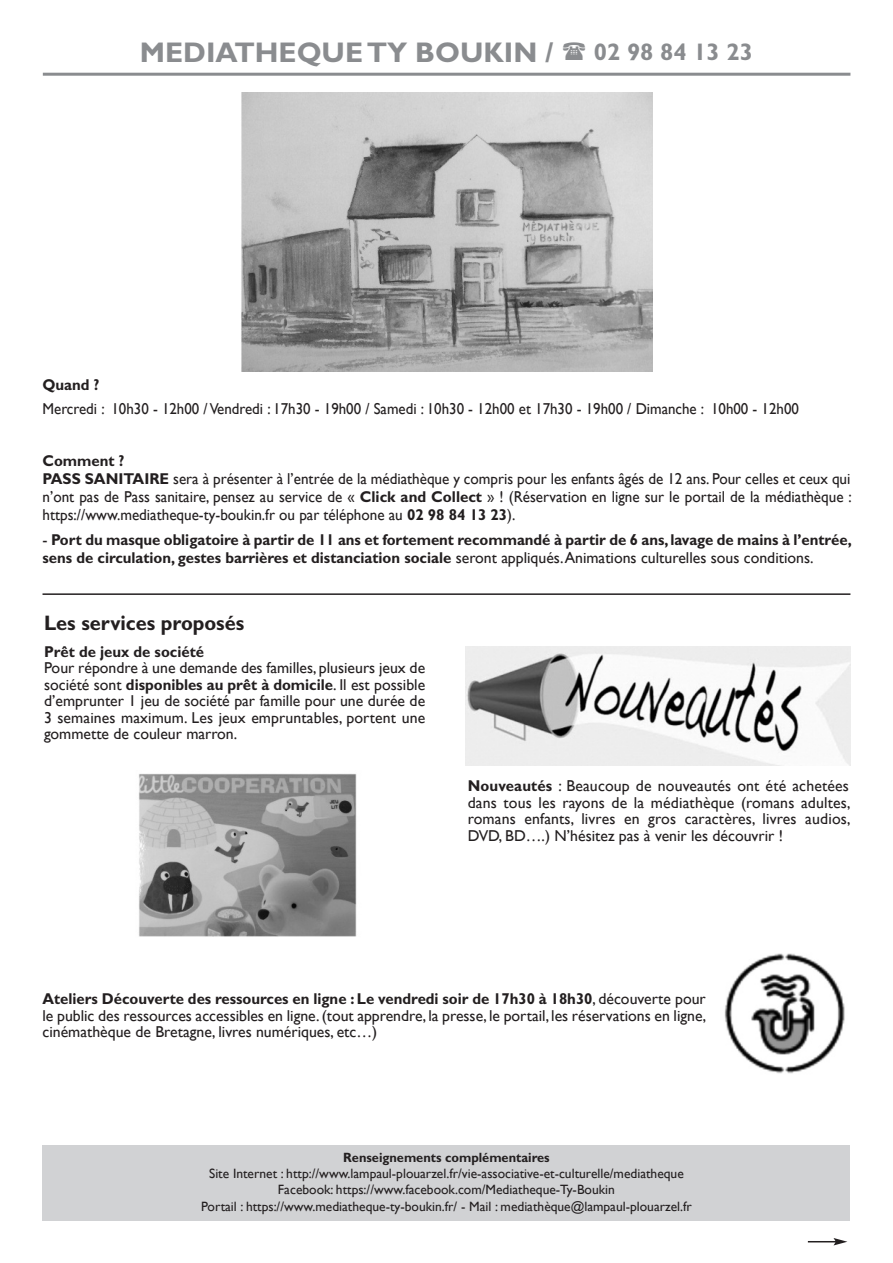
<style>
.page{position:relative;width:893px;height:1263px;background:#fff}
.page>*{position:absolute;margin:0;border:0;box-sizing:border-box;transform-origin:0 0}
.t1{font:700 28.5px "Gill Sans";color:#8a8c8f}
.t2{font:700 24px "Gill Sans";color:#8a8c8f}
.t3{font:700 21px "Gill Sans";color:#231f20;scale:.95 1}
.t4{font:15.75px/16.5px "Gill Sans";color:#231f20;text-align:justify}
.t5{font:15.75px/18px "Gill Sans";color:#231f20;scale:.96 1}
.t6{font:700 15.75px/18px "Gill Sans";color:#231f20;scale:.95 1}
.t7{font:15.75px "Gill Sans";color:#231f20;scale:.95 1}
.t8{font:13.5px/16.2px "Gill Sans";color:#231f20;text-align:center}
.t9{font:700 13.5px "Gill Sans";color:#231f20;scale:.95 1}
.s1{font-weight:700}
.s2{font-weight:400}
</style>
<div class="page">
<hr style="left:43px;top:73px;width:807px;height:3px;background:#8a8c8f">
<img style="left:241px;top:92px;width:412px;height:280px">
<img style="left:139px;top:773px;width:218px;height:164px">
<hr style="left:43px;top:593px;width:807px;height:2px;background:#231f20">
<img style="left:724px;top:953px;width:121px;height:121px">
<div style="left:43px;top:1144px;width:807px;height:76px;background:#d1d2d4"></div>
<svg style="left:808px;top:1238px;width:39px;height:7px"></svg>
<img style="left:466px;top:646px;width:384px;height:119px">
<h1 class="t1" style="left:140px;top:42px;width:415px">MEDIATHEQUETY BOUKIN /</h1>
<h2 class="t2" style="left:594px;top:43px;width:161px">02 98 84 13 23</h2>
<p class="t6" style="left:43px;top:377px;width:61px">Quand ?</p>
<p class="t7" style="left:43px;top:399px;width:798px">Mercredi : 10h30 - 12h00 /Vendredi : 17h30 - 19h00 / Samedi : 10h30 - 12h00 et 17h30 - 19h00 / Dimanche : 10h00 - 12h00</p>
<p class="t5" style="left:43px;top:451px;width:845px"><span class="s1">Comment ?<br>PASS SANITAIRE</span> sera à présenter à l’entrée de la médiathèque y compris pour les enfants âgés de 12 ans. Pour celles et ceux qui n’ont pas de Pass sanitaire, pensez au service de « <span class="s1">Click and Collect</span> » ! (Réservation en ligne sur le portail de la médiathèque : https://www.mediatheque-ty-boukin.fr ou par téléphone au <span class="s1">02 98 84 13 23</span>).</p>
<p class="t6" style="left:43px;top:532px;width:853px"><span class="s2">-</span> Port du masque obligatoire à partir de 11 ans et fortement recommandé à partir de 6 ans,lavage de mains à l’entrée, sens de circulation, gestes barrières et distanciation sociale <span class="s2">seront appliqués.Animations culturelles sous conditions.</span></p>
<h3 class="t3" style="left:44px;top:615px;width:212px">Les services proposés</h3>
<p class="t6" style="left:44px;top:644px;width:170px">Prêt de jeux de société</p>
<p class="t4" style="left:44px;top:660px;width:383px">Pour répondre à une demande des familles, plusieurs jeux de société sont <span class="s1">disponibles au prêt à domicile</span>. Il est possible d’emprunter 1 jeu de société par famille pour une durée de 3 semaines maximum. Les jeux empruntables, portent une gommette de couleur marron.</p>
<p class="t4" style="left:468px;top:777px;width:384px"><span class="s1">Nouveautés</span> : Beaucoup de nouveautés ont été achetées dans tous les rayons de la médiathèque (romans adultes, romans enfants, livres en gros caractères, livres audios, DVD, BD….) N’hésitez pas à venir les découvrir !</p>
<p class="t4" style="left:43px;top:991px;width:665px"><span class="s1">Ateliers Découverte des ressources en ligne : Le vendredi soir de 17h30 à 18h30</span>, découverte pour le public des ressources accessibles en ligne.(tout apprendre, la presse, le portail, les réservations en ligne, cinémathèque de Bretagne, livres numériques, etc…)</p>
<p class="t9" style="left:343px;top:1152px;width:219px">Renseignements complémentaires</p>
<p class="t8" style="left:201px;top:1165px;width:492px">Site Internet : http://www.lampaul-plouarzel.fr/vie-associative-et-culturelle/mediatheque<br>Facebook: https://www.facebook.com/Mediatheque-Ty-Boukin<br>Portail : https://www.mediatheque-ty-boukin.fr/ - Mail : mediathèque@lampaul-plouarzel.fr</p>
</div>
